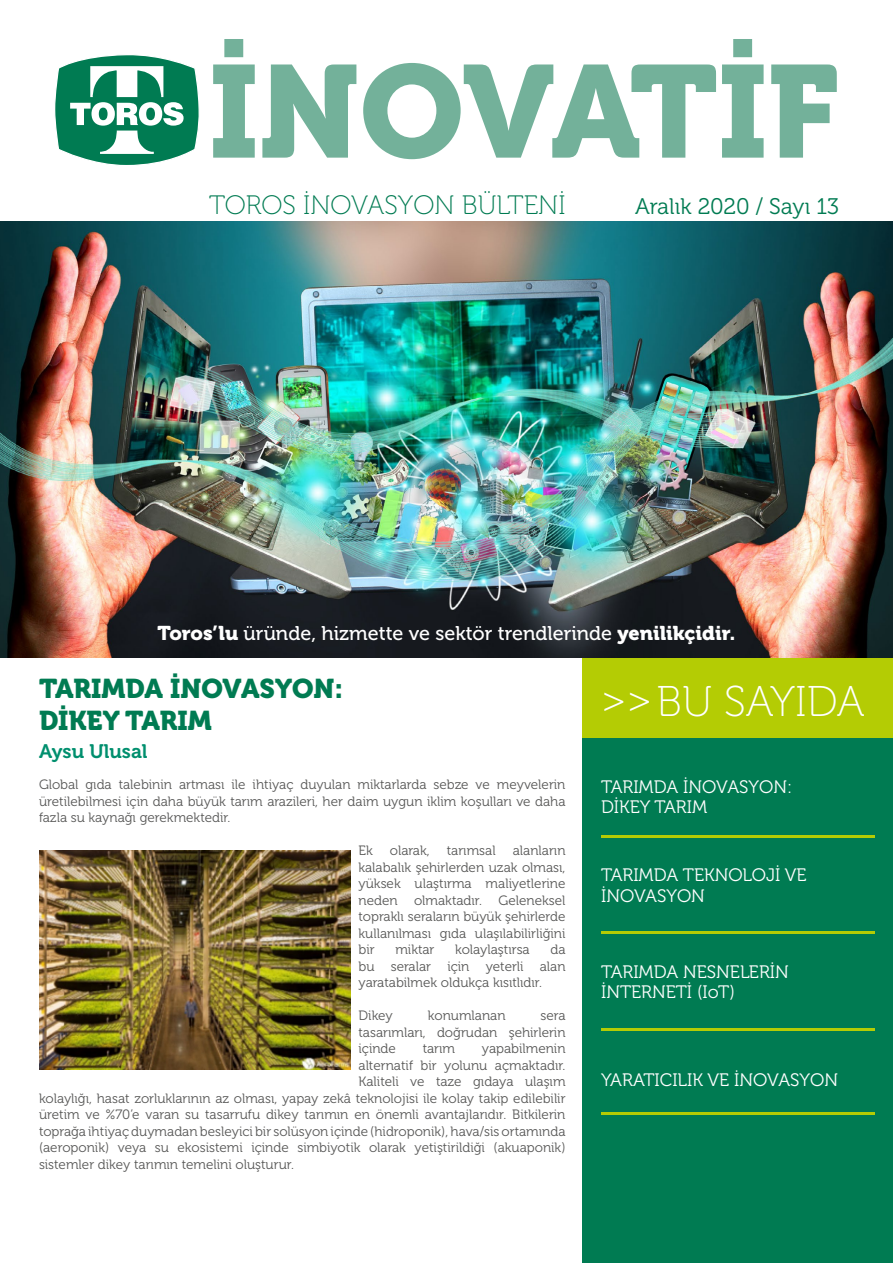
<style>
.page{position:relative;width:893px;height:1263px;background:#fff}
.page>*{position:absolute;margin:0;border:0;box-sizing:border-box;transform-origin:0 0}
.t1{font:130.2px "Museo 900";color:#73b19a}
.t2{font:42.9px "Museo 100";color:#fff}
.t3{font:27px/32.4px "Museo 900";color:#007b52}
.t4{font:26.55px "Museo 100";color:#007b52}
.t5{font:22.5px "Museo 300";color:#007b52}
.t6{font:19.8px "Museo 500";color:#fff}
.t7{font:19.5px "Museo 700";color:#008f6e}
.t8{font:18px/20.4px "Museo 300";color:#fff}
.t9{font:13.5px/16.5px "Museo 300";color:#575756;text-align:justify}
.s1{font-family:"Museo 900"}
</style>
<div class="page">
<div style="left:583px;top:658px;width:310px;height:605px;background:#007b52"></div>
<div style="left:583px;top:657px;width:310px;height:80px;background:#b4cc04"></div>
<img style="left:0;top:222px;width:893px;height:435px">
<svg style="left:55px;top:55px;width:144px;height:110px"></svg>
<hr style="left:602px;top:835px;width:273px;height:3px;background:#b4cc04">
<hr style="left:602px;top:931px;width:273px;height:3px;background:#b4cc04">
<hr style="left:602px;top:1028px;width:273px;height:3px;background:#b4cc04">
<hr style="left:602px;top:1112px;width:273px;height:3px;background:#b4cc04">
<img style="left:39px;top:851px;width:311px;height:218px">
<h1 class="t1" style="left:209px;top:38px;width:631px">İNOVATİF</h1>
<h3 class="t4" style="left:209px;top:191px;width:358px">TOROS İNOVASYON BÜLTENİ</h3>
<h3 class="t5" style="left:635px;top:194px;width:205px">Aralık 2020 / Sayı 13</h3>
<h3 class="t6" style="left:157px;top:622px;width:580px"><span class="s1">Toros’lu</span> üründe, hizmette ve sektör trendlerinde <span class="s1">yenilikçidir.</span></h3>
<h3 class="t3" style="left:39px;top:672px;width:306px">TARIMDA İNOVASYON:<br>DİKEY TARIM</h3>
<h3 class="t7" style="left:39px;top:740px;width:110px">Aysu Ulusal</h3>
<p class="t9" style="left:39px;top:776px;width:528px">Global gıda talebinin artması ile ihtiyaç duyulan miktarlarda sebze ve meyvelerin üretilebilmesi için daha büyük tarım arazileri, her daim uygun iklim koşulları ve daha fazla su kaynağı gerekmektedir.</p>
<p class="t9" style="left:359px;top:842px;width:16px">Ek</p>
<p class="t9" style="left:390px;top:842px;width:41px">olarak,</p>
<p class="t9" style="left:447px;top:842px;width:50px">tarımsal</p>
<p class="t9" style="left:359px;top:842px;width:209px;text-indent:154px">alanların kalabalık şehirlerden uzak olması, yüksek ulaştırma maliyetlerine neden olmaktadır. Geleneksel topraklı seraların büyük şehirlerde kullanılması gıda ulaşılabilirliğini bir</p>
<p class="t9" style="left:359px;top:941px;width:209px;text-indent:192px">da bu seralar için yeterli alan yaratabilmek oldukça kısıtlıdır.</p>
<p class="t9" style="left:359px;top:1007px;width:36px">Dikey</p>
<p class="t9" style="left:428px;top:1007px;width:79px">konumlanan</p>
<p class="t9" style="left:395px;top:941px;width:41px">miktar</p>
<p class="t9" style="left:455px;top:941px;width:76px">kolaylaştırsa</p>
<p class="t9" style="left:359px;top:1007px;width:209px;text-indent:182px">sera tasarımları, doğrudan şehirlerin içinde</p>
<p class="t9" style="left:423px;top:1040px;width:34px">tarım</p>
<p class="t9" style="left:482px;top:1040px;width:85px">yapabilmenin</p>
<p class="t9" style="left:359px;top:1057px;width:208px">alternatif bir yolunu açmaktadır.</p>
<p class="t9" style="left:359px;top:1073px;width:209px">Kaliteli ve taze gıdaya ulaşım</p>
<p class="t9" style="left:39px;top:1090px;width:528px">kolaylığı, hasat zorluklarının az olması, yapay zekâ teknolojisi ile kolay takip edilebilir</p>
<p class="t9" style="left:39px;top:1106px;width:528px">üretim ve %70’e varan su tasarrufu dikey tarımın en önemli avantajlarıdır. Bitkilerin</p>
<p class="t9" style="left:39px;top:1123px;width:528px">toprağa ihtiyaç duymadan besleyici bir solüsyon içinde (hidroponik), hava/sis ortamında</p>
<p class="t9" style="left:39px;top:1139px;width:528px">(aeroponik) veya su ekosistemi içinde simbiyotik olarak yetiştirildiği (akuaponik)</p>
<p class="t9" style="left:39px;top:1156px;width:256px">sistemler dikey tarımın temelini oluşturur.</p>
<h2 class="t2" style="left:601px;top:678px;width:265px">&gt;&gt;BU SAYIDA</h2>
<h3 class="t8" style="left:601px;top:776px;width:193px">TARIMDA İNOVASYON:<br>DİKEY TARIM</h3>
<h3 class="t8" style="left:601px;top:865px;width:207px">TARIMDA TEKNOLOJİ VE<br>İNOVASYON</h3>
<h3 class="t8" style="left:601px;top:962px;width:189px">TARIMDA NESNELERİN<br>İNTERNETİ (IoT)</h3>
<h3 class="t8" style="left:601px;top:1069px;width:239px">YARATICILIK VE İNOVASYON</h3>
</div>
